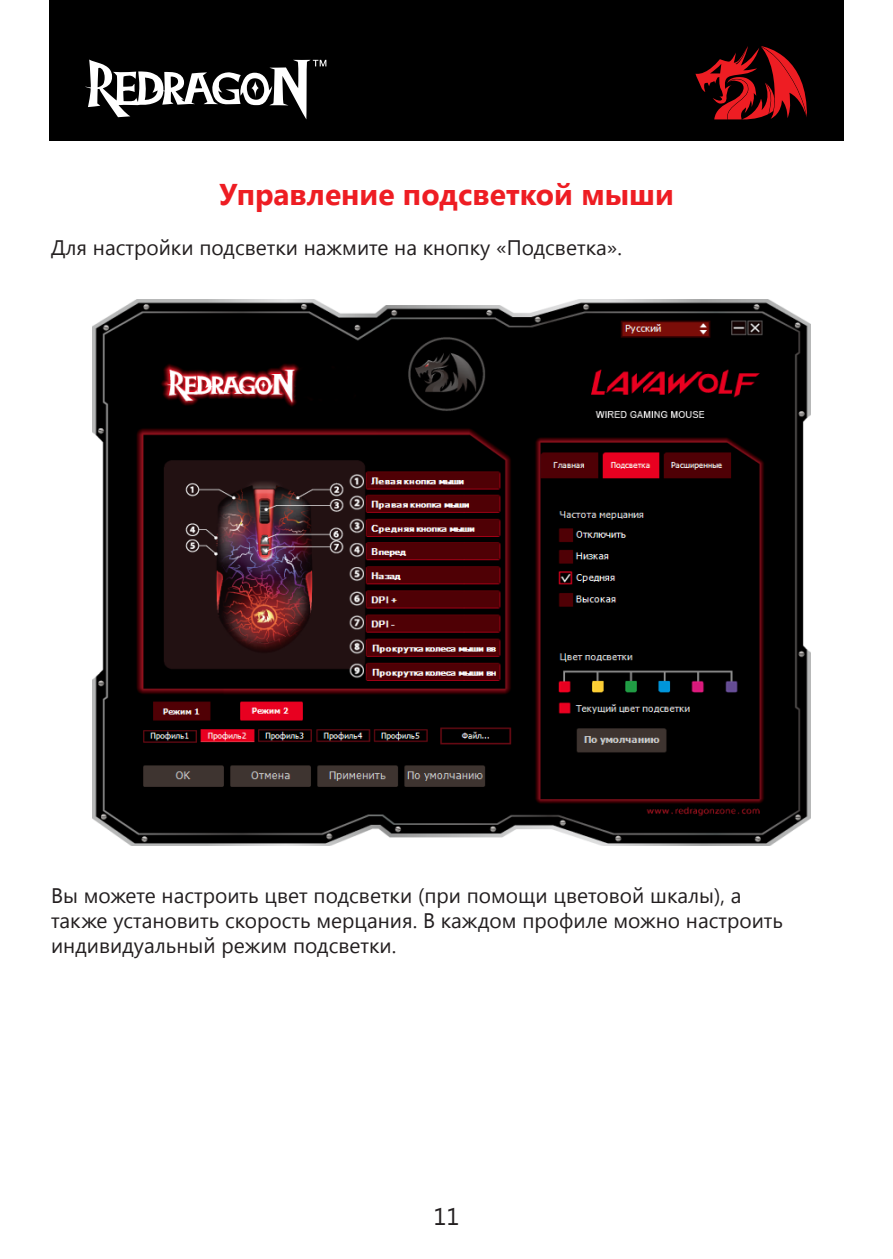
<style>
.page{position:relative;width:893px;height:1259px;background:#fff}
.page>*{position:absolute;margin:0;border:0;box-sizing:border-box;transform-origin:0 0}
.PDZ{font:700 30px "Segoe UI";color:#ee1d23}
.t1{font:24px "Segoe UI";color:#231f20}
.PDZ-2{font:21px/25.2px "Segoe UI";color:#231f20}
</style>
<div class="page">
<div style="left:49px;top:0;width:794px;height:141px;background:#000"></div>
<svg style="left:85px;top:60px;width:241px;height:59px"></svg>
<svg style="left:695px;top:46px;width:113px;height:74px;background:#610b0e"></svg>
<img style="left:92px;top:300px;width:719px;height:545px">
<p class="PDZ" style="left:219px;top:173px;width:456px">Управление подсветкой мыши</p>
<p class="PDZ-2" style="left:51px;top:234px;width:572px">Для настройки подсветки нажмите на кнопку «Подсветка».</p>
<p class="PDZ-2" style="left:51px;top:881px;width:734px">Вы можете настроить цвет подсветки (при помощи цветовой шкалы), а также установить скорость мерцания. В каждом профиле можно настроить индивидуальный режим подсветки.</p>
<p class="t1" style="left:434px;top:1200px;width:27px">11</p>
</div>
